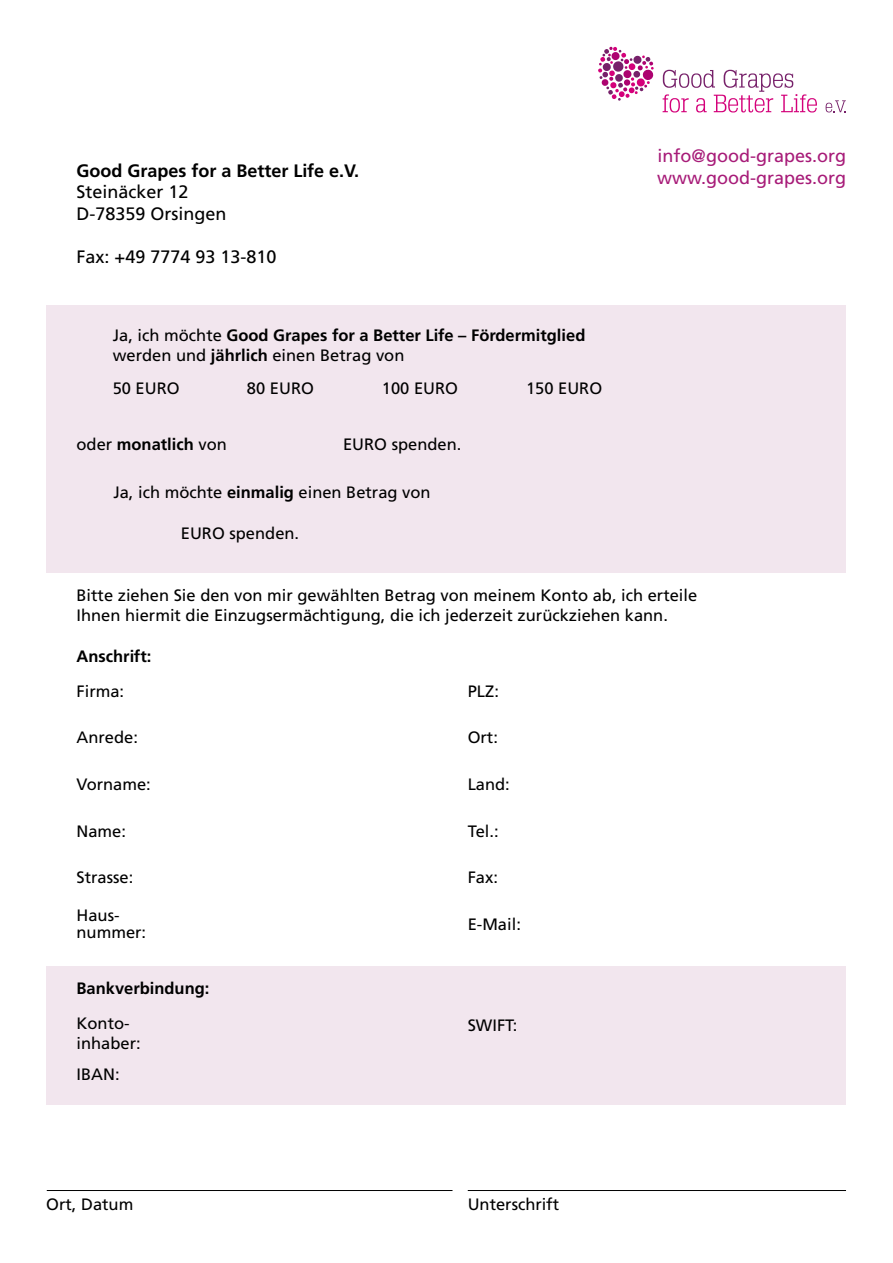
<style>
.page{position:relative;width:893px;height:1263px;background:#fff}
.page>*{position:absolute;margin:0;border:0;box-sizing:border-box;transform-origin:0 0}
.t1{font:18px/21.6px "Frutiger LT Pro";color:#000}
.t2{font:18px/21.6px "Frutiger LT Pro";color:#a71b78}
.t3{font:700 18px "Frutiger LT Pro";color:#000}
.t4{font:16.5px/19.8px "Frutiger LT Pro";color:#000}
.t5{font:700 16.5px/19.8px "Frutiger LT Pro";color:#000}
.s1{font-weight:400}
.s2{font-weight:700}
</style>
<div class="page">
<div style="left:47px;top:966px;width:799px;height:139px;background:#f2e6ee"></div>
<div style="left:47px;top:305px;width:799px;height:268px;background:#f2e6ee"></div>
<hr style="left:47px;top:1190px;width:405px;height:1px;background:#000">
<hr style="left:468px;top:1190px;width:378px;height:1px;background:#000">
<svg style="left:598px;top:47px;width:56px;height:54px"></svg>
<svg style="left:663px;top:70px;width:154px;height:42px"></svg>
<svg style="left:826px;top:100px;width:20px;height:12px"></svg>
<p class="t3" style="left:77px;top:160px;width:284px">Good Grapes for a Better Life e.V.</p>
<p class="t1" style="left:77px;top:181px;width:152px">Steinäcker 12<br>D-78359 Orsingen</p>
<p class="t1" style="left:77px;top:246px;width:201px">Fax: +49 7774 93 13-810</p>
<p class="t5" style="left:113px;top:325px;width:474px"><span class="s1">Ja, ich möchte</span> Good Grapes for a Better Life – Fördermitglied <span class="s1">werden und</span> jährlich <span class="s1">einen Betrag von</span></p>
<p class="t4" style="left:113px;top:378px;width:68px">50 EURO</p>
<p class="t4" style="left:247px;top:378px;width:68px">80 EURO</p>
<p class="t4" style="left:382px;top:378px;width:78px">100 EURO</p>
<p class="t4" style="left:526px;top:378px;width:78px">150 EURO</p>
<p class="t5" style="left:77px;top:434px;width:152px"><span class="s1">oder</span> monatlich <span class="s1">von</span></p>
<p class="t4" style="left:343px;top:434px;width:120px">EURO spenden.</p>
<p class="t4" style="left:113px;top:483px;width:319px">Ja, ich möchte <span class="s2">einmalig</span> einen Betrag von</p>
<p class="t4" style="left:181px;top:523px;width:120px">EURO spenden.</p>
<p class="t2" style="left:657px;top:145px;width:191px">info@good-grapes.org www.good-grapes.org</p>
<p class="t4" style="left:77px;top:585px;width:622px">Bitte ziehen Sie den von mir gewählten Betrag von meinem Konto ab, ich erteile<br>Ihnen hiermit die Einzugsermächtigung, die ich jederzeit zurückziehen kann.</p>
<p class="t5" style="left:77px;top:647px;width:76px">Anschrift:</p>
<p class="t4" style="left:77px;top:681px;width:49px">Firma:</p>
<p class="t4" style="left:77px;top:728px;width:63px">Anrede:</p>
<p class="t4" style="left:77px;top:774px;width:76px">Vorname:</p>
<p class="t4" style="left:77px;top:821px;width:51px">Name:</p>
<p class="t4" style="left:77px;top:868px;width:58px">Strasse:</p>
<p class="t4" style="left:77px;top:907px;width:71px;line-height:16.5px">Haus&shy;nummer:</p>
<p class="t4" style="left:468px;top:681px;width:33px">PLZ:</p>
<p class="t4" style="left:468px;top:728px;width:32px">Ort:</p>
<p class="t4" style="left:468px;top:775px;width:44px">Land:</p>
<p class="t4" style="left:468px;top:821px;width:32px">Tel.:</p>
<p class="t4" style="left:468px;top:868px;width:32px">Fax:</p>
<p class="t4" style="left:468px;top:915px;width:55px">E-Mail:</p>
<p class="t5" style="left:77px;top:978px;width:134px">Bankverbindung:</p>
<p class="t4" style="left:77px;top:1013px;width:66px">Konto&shy;inhaber:</p>
<p class="t4" style="left:77px;top:1065px;width:45px">IBAN:</p>
<p class="t4" style="left:468px;top:1015px;width:51px">SWIFT:</p>
<p class="t4" style="left:46px;top:1195px;width:89px">Ort, Datum</p>
<p class="t4" style="left:468px;top:1195px;width:93px">Unterschrift</p>
</div>
